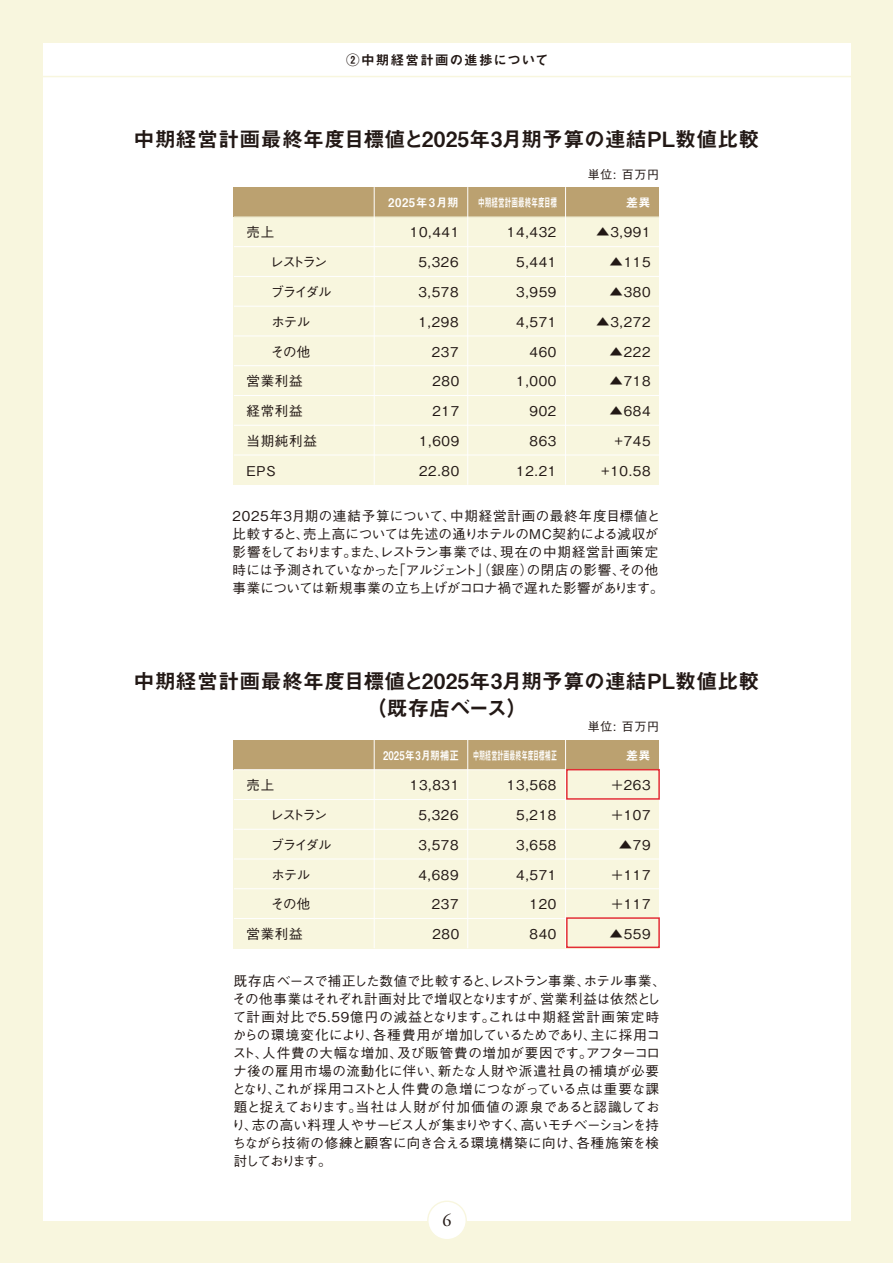
<style>
.page{position:relative;width:893px;height:1263px;background:#fff}
.page>*{position:absolute;margin:0;border:0;box-sizing:border-box;transform-origin:0 0}
.t1{font:21px/27px "Midashi Go Pro MB31";letter-spacing:.01em;color:#221815;text-align:center}
.t2{font:18px "Adobe Garamond Pro";color:#221815}
.t3{font:500 13.5px/18px "Gothic BBB Pro";letter-spacing:.005em;color:#221815}
.t4{font:500 13.5px "Gothic BBB Pro";letter-spacing:.035em;color:#221815}
.t5{font:500 13.5px/18px "Gothic BBB Pro";letter-spacing:-.01em;color:#221815}
.t6{font:13.5px "Midashi Go Pro MB31";letter-spacing:.1em;color:#221815}
.t7{font:12px "Midashi Go Pro MB31";letter-spacing:.01em;color:#fff;scale:.8 1}
.t8{font:500 12px "Gothic BBB Pro";letter-spacing:.06em;color:#221815}
.t9{font:12px "Midashi Go Pro MB31";letter-spacing:.01em;color:#fff;scale:.55 1}
.t10{font:12px "Midashi Go Pro MB31";letter-spacing:.05em;color:#fff;scale:.95 1}
.t11{font:12px "Midashi Go Pro MB31";letter-spacing:.01em;color:#fff}
</style>
<div class="page">
<hr style="left:0;top:0;width:1px;height:1263px;background:#f8f6de">
<div style="left:1px;top:0;width:892px;height:1263px;background:#f8f6de"></div>
<div style="left:43px;top:43px;width:808px;height:1177px;background:#fff"></div>
<div style="left:234px;top:187px;width:425px;height:298px;background:#f8f6de"></div>
<hr style="left:43px;top:76px;width:808px;height:1px;background:#f8f6de">
<div style="left:234px;top:740px;width:425px;height:208px;background:#f8f6de"></div>
<div style="left:234px;top:740px;width:425px;height:30px;background:#bba170"></div>
<div style="left:234px;top:187px;width:425px;height:30px;background:#bba170"></div>
<hr style="left:234px;top:217px;width:425px;height:1px;background:#e7e3c6">
<hr style="left:234px;top:246px;width:425px;height:1px;background:#fff">
<hr style="left:234px;top:276px;width:425px;height:1px;background:#fff">
<hr style="left:234px;top:306px;width:425px;height:1px;background:#fff">
<hr style="left:234px;top:336px;width:425px;height:1px;background:#fff">
<hr style="left:234px;top:365px;width:425px;height:1px;background:#fff">
<hr style="left:234px;top:395px;width:425px;height:1px;background:#fff">
<hr style="left:234px;top:425px;width:425px;height:1px;background:#fff">
<hr style="left:234px;top:455px;width:425px;height:1px;background:#fff">
<hr style="left:565px;top:187px;width:1px;height:298px;background:#fff">
<hr style="left:467px;top:187px;width:1px;height:298px;background:#fff">
<hr style="left:374px;top:187px;width:1px;height:298px;background:#fff">
<hr style="left:234px;top:769px;width:425px;height:1px;background:#fff">
<hr style="left:234px;top:799px;width:425px;height:1px;background:#fff">
<hr style="left:234px;top:829px;width:425px;height:1px;background:#fff">
<hr style="left:234px;top:859px;width:425px;height:1px;background:#fff">
<hr style="left:234px;top:888px;width:425px;height:1px;background:#fff">
<hr style="left:234px;top:918px;width:425px;height:1px;background:#fff">
<hr style="left:565px;top:740px;width:1px;height:208px;background:#fff">
<hr style="left:467px;top:740px;width:1px;height:208px;background:#fff">
<hr style="left:374px;top:740px;width:1px;height:208px;background:#fff">
<div style="left:566px;top:769px;width:94px;height:31px;border:2px solid #e32e35"></div>
<div style="left:566px;top:917px;width:94px;height:31px;border:2px solid #e32e35"></div>
<div style="left:428px;top:1201px;width:38px;height:39px;background:#fff;border-radius:50%"></div>
<div style="left:427px;top:1200px;width:40px;height:40px;border:1px solid #f8f6de;border-radius:50%"></div>
<p class="t6" style="left:346px;top:50px;width:204px">②中期経営計画の進捗について</p>
<h1 class="t1" style="left:134px;top:124px;width:627px">中期経営計画最終年度目標値と2025年3月期予算の連結PL数値比較</h1>
<p class="t8" style="left:588px;top:164px;width:73px">単位: 百万円</p>
<p class="t10" style="left:388px;top:193px;width:76px">2025年3月期</p>
<p class="t9" style="left:478px;top:193px;width:145px">中期経営計画最終年度目標</p>
<p class="t11" style="left:626px;top:193px;width:26px">差異</p>
<p class="t4" style="left:247px;top:222px;width:29px">売上</p>
<p class="t4" style="left:410px;top:222px;width:51px">10,441</p>
<p class="t4" style="left:507px;top:222px;width:51px">14,432</p>
<p class="t4" style="left:596px;top:222px;width:56px">▲3,991</p>
<p class="t4" style="left:270px;top:251px;width:59px">レストラン</p>
<p class="t4" style="left:418px;top:251px;width:42px">5,326</p>
<p class="t4" style="left:516px;top:251px;width:42px">5,441</p>
<p class="t4" style="left:610px;top:251px;width:43px">▲115</p>
<p class="t4" style="left:270px;top:281px;width:63px">ブライダル</p>
<p class="t4" style="left:418px;top:281px;width:42px">3,578</p>
<p class="t4" style="left:516px;top:281px;width:42px">3,959</p>
<p class="t4" style="left:610px;top:281px;width:43px">▲380</p>
<p class="t4" style="left:271px;top:311px;width:40px">ホテル</p>
<p class="t4" style="left:418px;top:311px;width:42px">1,298</p>
<p class="t4" style="left:516px;top:311px;width:42px">4,571</p>
<p class="t4" style="left:596px;top:311px;width:56px">▲3,272</p>
<p class="t4" style="left:271px;top:341px;width:41px">その他</p>
<p class="t4" style="left:432px;top:341px;width:28px">237</p>
<p class="t4" style="left:529px;top:341px;width:28px">460</p>
<p class="t4" style="left:610px;top:341px;width:43px">▲222</p>
<p class="t4" style="left:247px;top:370px;width:58px">営業利益</p>
<p class="t4" style="left:432px;top:370px;width:28px">280</p>
<p class="t4" style="left:516px;top:370px;width:42px">1,000</p>
<p class="t4" style="left:610px;top:370px;width:43px">▲718</p>
<p class="t4" style="left:247px;top:400px;width:58px">経常利益</p>
<p class="t4" style="left:432px;top:400px;width:28px">217</p>
<p class="t4" style="left:529px;top:400px;width:28px">902</p>
<p class="t4" style="left:610px;top:400px;width:43px">▲684</p>
<p class="t4" style="left:247px;top:430px;width:72px">当期純利益</p>
<p class="t4" style="left:419px;top:430px;width:42px">1,609</p>
<p class="t4" style="left:529px;top:430px;width:28px">863</p>
<p class="t4" style="left:615px;top:430px;width:38px">+745</p>
<p class="t4" style="left:247px;top:460px;width:31px">EPS</p>
<p class="t4" style="left:419px;top:460px;width:42px">22.80</p>
<p class="t4" style="left:516px;top:460px;width:42px">12.21</p>
<p class="t4" style="left:601px;top:460px;width:51px">+10.58</p>
<p class="t5" style="left:233px;top:506px;width:433px">2025年3月期の連結予算について、中期経営計画の最終年度目標値と比較すると、売上高については先述の通りホテルのMC契約による減収が影響をしております。また、レストラン事業では、現在の中期経営計画策定時には予測されていなかった「アルジェント」（銀座）の閉店の影響、その他事業については新規事業の立ち上げがコロナ禍で遅れた影響があります。</p>
<h1 class="t1" style="left:134px;top:665px;width:627px">中期経営計画最終年度目標値と2025年3月期予算の連結PL数値比較（既存店ベース）</h1>
<p class="t8" style="left:588px;top:717px;width:73px">単位: 百万円</p>
<p class="t7" style="left:383px;top:746px;width:219px">2025年3月期補正 中期経営計画最終年度目標補正</p>
<p class="t11" style="left:626px;top:746px;width:26px">差異</p>
<p class="t4" style="left:247px;top:774px;width:29px">売上</p>
<p class="t4" style="left:410px;top:774px;width:51px">13,831</p>
<p class="t4" style="left:507px;top:774px;width:51px">13,568</p>
<p class="t4" style="left:610px;top:774px;width:42px">＋263</p>
<p class="t4" style="left:270px;top:804px;width:59px">レストラン</p>
<p class="t4" style="left:418px;top:804px;width:42px">5,326</p>
<p class="t4" style="left:516px;top:804px;width:42px">5,218</p>
<p class="t4" style="left:610px;top:804px;width:42px">＋107</p>
<p class="t4" style="left:270px;top:834px;width:63px">ブライダル</p>
<p class="t4" style="left:418px;top:834px;width:42px">3,578</p>
<p class="t4" style="left:516px;top:834px;width:42px">3,658</p>
<p class="t4" style="left:619px;top:834px;width:33px">▲79</p>
<p class="t4" style="left:271px;top:864px;width:40px">ホテル</p>
<p class="t4" style="left:418px;top:864px;width:42px">4,689</p>
<p class="t4" style="left:516px;top:864px;width:42px">4,571</p>
<p class="t4" style="left:610px;top:864px;width:42px">＋117</p>
<p class="t4" style="left:271px;top:893px;width:41px">その他</p>
<p class="t4" style="left:432px;top:893px;width:28px">237</p>
<p class="t4" style="left:529px;top:893px;width:28px">120</p>
<p class="t4" style="left:610px;top:893px;width:42px">＋117</p>
<p class="t4" style="left:247px;top:923px;width:58px">営業利益</p>
<p class="t4" style="left:432px;top:923px;width:28px">280</p>
<p class="t4" style="left:529px;top:923px;width:28px">840</p>
<p class="t4" style="left:610px;top:923px;width:43px">▲559</p>
<p class="t3" style="left:232px;top:971px;width:435px">既存店ベースで補正した数値で比較すると、レストラン事業、ホテル事業、その他事業はそれぞれ計画対比で増収となりますが、営業利益は依然として計画対比で5.59億円の減益となります。これは中期経営計画策定時からの環境変化により、各種費用が増加しているためであり、主に採用コスト、人件費の大幅な増加、及び販管費の増加が要因です。アフターコロナ後の雇用市場の流動化に伴い、新たな人財や派遣社員の補填が必要となり、これが採用コストと人件費の急増につながっている点は重要な課題と捉えております。当社は人財が付加価値の源泉であると認識しており、志の高い料理人やサービス人が集まりやすく、高いモチベーションを持ちながら技術の修練と顧客に向き合える環境構築に向け、各種施策を検討しております。</p>
<h2 class="t2" style="left:443px;top:1210px;width:10px">6</h2>
</div>
